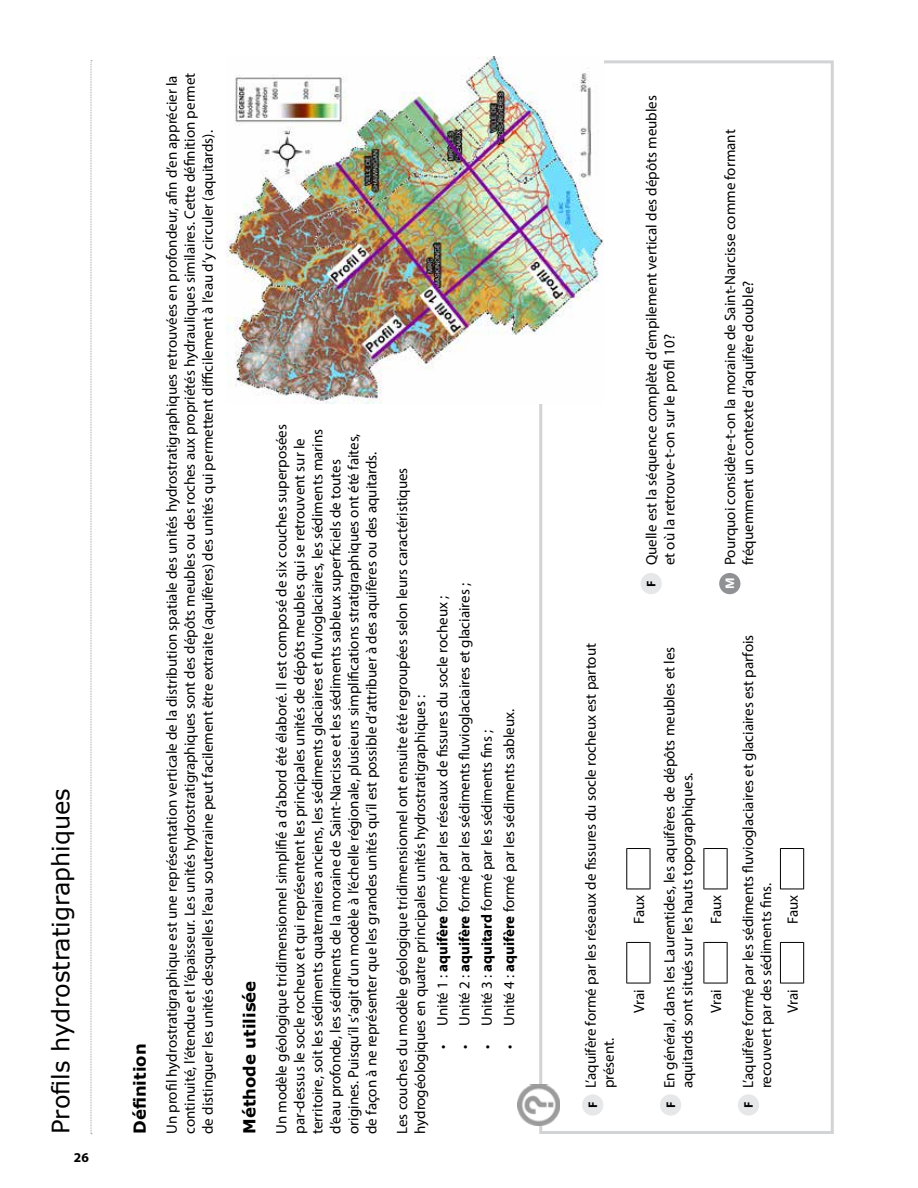
<style>
.page{position:relative;width:918px;height:1188px;background:#fff}
.page>*{position:absolute;margin:0;border:0;box-sizing:border-box;transform-origin:0 0}
.t1{font:24px "Verdana";color:#000}
.t2{font:700 16.5px "Verdana";color:#000}
.t3{font:15px/18px "Myriad Pro";color:#000}
.t4{font:700 13.5px "Myriad Pro";color:#000}
.t5{font:700 12px "Ebrima";color:#000}
.t6{font:700 12px "Ebrima";color:#fff}
.s1{font-weight:700}
</style>
<div class="page">
<svg style="left:91px;top:60px;width:1px;height:1074px"></svg>
<div style="left:539px;top:60px;width:295px;height:1074px;border:3px solid #d1d3d4"></div>
<img style="left:518px;top:1084px;width:41px;height:41px">
<hr style="left:626px;top:942px;width:1px;height:41px;background:#000">
<svg style="left:627px;top:983px;width:23px;height:1px"></svg>
<svg style="left:627px;top:942px;width:23px;height:1px"></svg>
<hr style="left:650px;top:942px;width:1px;height:41px;background:#000">
<hr style="left:626px;top:848px;width:1px;height:41px;background:#000">
<svg style="left:627px;top:889px;width:23px;height:1px"></svg>
<svg style="left:627px;top:848px;width:23px;height:1px"></svg>
<hr style="left:650px;top:848px;width:1px;height:41px;background:#000">
<hr style="left:704px;top:942px;width:1px;height:41px;background:#000">
<svg style="left:704px;top:983px;width:23px;height:1px"></svg>
<svg style="left:704px;top:942px;width:23px;height:1px"></svg>
<hr style="left:727px;top:942px;width:1px;height:41px;background:#000">
<hr style="left:704px;top:848px;width:1px;height:41px;background:#000">
<svg style="left:704px;top:889px;width:23px;height:1px"></svg>
<svg style="left:704px;top:848px;width:23px;height:1px"></svg>
<hr style="left:727px;top:848px;width:1px;height:41px;background:#000">
<hr style="left:780px;top:942px;width:1px;height:41px;background:#000">
<svg style="left:781px;top:983px;width:22px;height:1px"></svg>
<svg style="left:781px;top:942px;width:22px;height:1px"></svg>
<hr style="left:803px;top:942px;width:1px;height:41px;background:#000">
<hr style="left:780px;top:848px;width:1px;height:41px;background:#000">
<svg style="left:781px;top:889px;width:22px;height:1px"></svg>
<svg style="left:781px;top:848px;width:22px;height:1px"></svg>
<hr style="left:803px;top:848px;width:1px;height:41px;background:#000">
<div style="left:582px;top:1094px;width:21px;height:22px;background:#e6e7e8;border-radius:50%"></div>
<div style="left:719px;top:573px;width:21px;height:21px;background:#8f9194;border-radius:50%"></div>
<div style="left:738px;top:1094px;width:21px;height:22px;background:#e6e7e8;border-radius:50%"></div>
<div style="left:660px;top:1094px;width:21px;height:22px;background:#e6e7e8;border-radius:50%"></div>
<div style="left:641px;top:573px;width:21px;height:21px;background:#e6e7e8;border-radius:50%"></div>
<img style="left:226px;top:57px;width:377px;height:346px">
<h1 class="t1" style="left:44px;top:1134px;width:347px;rotate:-90deg">Profils hydrostratigraphiques</h1>
<p class="t4" style="left:74px;top:1149px;width:16px">26</p>
<p class="t2" style="left:128px;top:1134px;width:92px;rotate:-90deg">Définition</p>
<p class="t3" style="left:162px;top:1134px;width:1063px;rotate:-90deg">Un profil hydrostratigraphique est une représentation verticale de la distribution spatiale des unités hydrostratigraphiques retrouvées en profondeur, afin d’en apprécier la continuité, l’étendue et l’épaisseur. Les unités hydrostratigraphiques sont des dépôts meubles ou des roches aux propriétés hydrauliques similaires. Cette définition permet de distinguer les unités desquelles l’eau souterraine peut facilement être extraite (aquifères) des unités qui permettent difficilement à l’eau d’y circuler (aquitards).</p>
<p class="t2" style="left:238px;top:1134px;width:155px;rotate:-90deg">Méthode utilisée</p>
<p class="t3" style="left:272px;top:1134px;width:711px;rotate:-90deg">Un modèle géologique tridimensionnel simplifié a d’abord été élaboré. Il est composé de six couches superposées par-dessus le socle rocheux et qui représentent les principales unités de dépôts meubles qui se retrouvent sur le territoire, soit les sédiments quaternaires anciens, les sédiments glaciaires et fluvioglaciaires, les sédiments marins d’eau profonde, les sédiments de la moraine de Saint-Narcisse et les sédiments sableux superficiels de toutes origines. Puisqu’il s’agit d’un modèle à l’échelle régionale, plusieurs simplifications stratigraphiques ont été faites, de façon à ne représenter que les grandes unités qu’il est possible d’attribuer à des aquifères ou des aquitards.</p>
<p class="t3" style="left:393px;top:1134px;width:668px;rotate:-90deg">Les couches du modèle géologique tridimensionnel ont ensuite été regroupées selon leurs caractéristiques hydrogéologiques en quatre principales unités hydrostratigraphiques :</p>
<p class="t3" style="left:433px;top:1049px;width:455px;rotate:-90deg">• Unité 1 : <span class="s1">aquifère</span> formé par les réseaux de fissures du socle rocheux ;</p>
<p class="t3" style="left:455px;top:1049px;width:467px;rotate:-90deg">• Unité 2 : <span class="s1">aquifère</span> formé par les sédiments fluvioglaciaires et glaciaires ;</p>
<p class="t3" style="left:478px;top:1049px;width:320px;rotate:-90deg">• Unité 3 : <span class="s1">aquitard</span> formé par les sédiments fins ;</p>
<p class="t3" style="left:500px;top:1049px;width:341px;rotate:-90deg">• Unité 4 : <span class="s1">aquifère</span> formé par les sédiments sableux.</p>
<p class="t3" style="left:642px;top:565px;width:472px;rotate:-90deg">Quelle est la séquence complète d’empilement vertical des dépôts meubles et où la retrouve-t-on sur le profil 10?</p>
<p class="t5" style="left:642px;top:587px;width:8px;rotate:-90deg">F</p>
<p class="t3" style="left:721px;top:565px;width:437px;rotate:-90deg">Pourquoi considère-t-on la moraine de Saint-Narcisse comme formant fréquemment un contexte d’aquifère double?</p>
<p class="t6" style="left:721px;top:589px;width:13px;rotate:-90deg">M</p>
<p class="t3" style="left:582px;top:1088px;width:447px;rotate:-90deg">L’aquifère formé par les réseaux de fissures du socle rocheux est partout présent.</p>
<p class="t3" style="left:660px;top:1088px;width:443px;rotate:-90deg">En général, dans les Laurentides, les aquifères de dépôts meubles et les aquitards sont situés sur les hauts topographiques.</p>
<p class="t3" style="left:630px;top:924px;width:31px;rotate:-90deg">Faux</p>
<p class="t3" style="left:630px;top:1013px;width:25px;rotate:-90deg">Vrai</p>
<p class="t3" style="left:707px;top:924px;width:31px;rotate:-90deg">Faux</p>
<p class="t3" style="left:707px;top:1013px;width:25px;rotate:-90deg">Vrai</p>
<p class="t3" style="left:739px;top:1088px;width:455px;rotate:-90deg">L’aquifère formé par les sédiments fluvioglaciaires et glaciaires est parfois recouvert par des sédiments fins.</p>
<p class="t5" style="left:584px;top:1108px;width:8px;rotate:-90deg">F</p>
<p class="t5" style="left:662px;top:1108px;width:8px;rotate:-90deg">F</p>
<p class="t5" style="left:740px;top:1108px;width:8px;rotate:-90deg">F</p>
<p class="t3" style="left:783px;top:924px;width:31px;rotate:-90deg">Faux</p>
<p class="t3" style="left:783px;top:1013px;width:25px;rotate:-90deg">Vrai</p>
</div>
